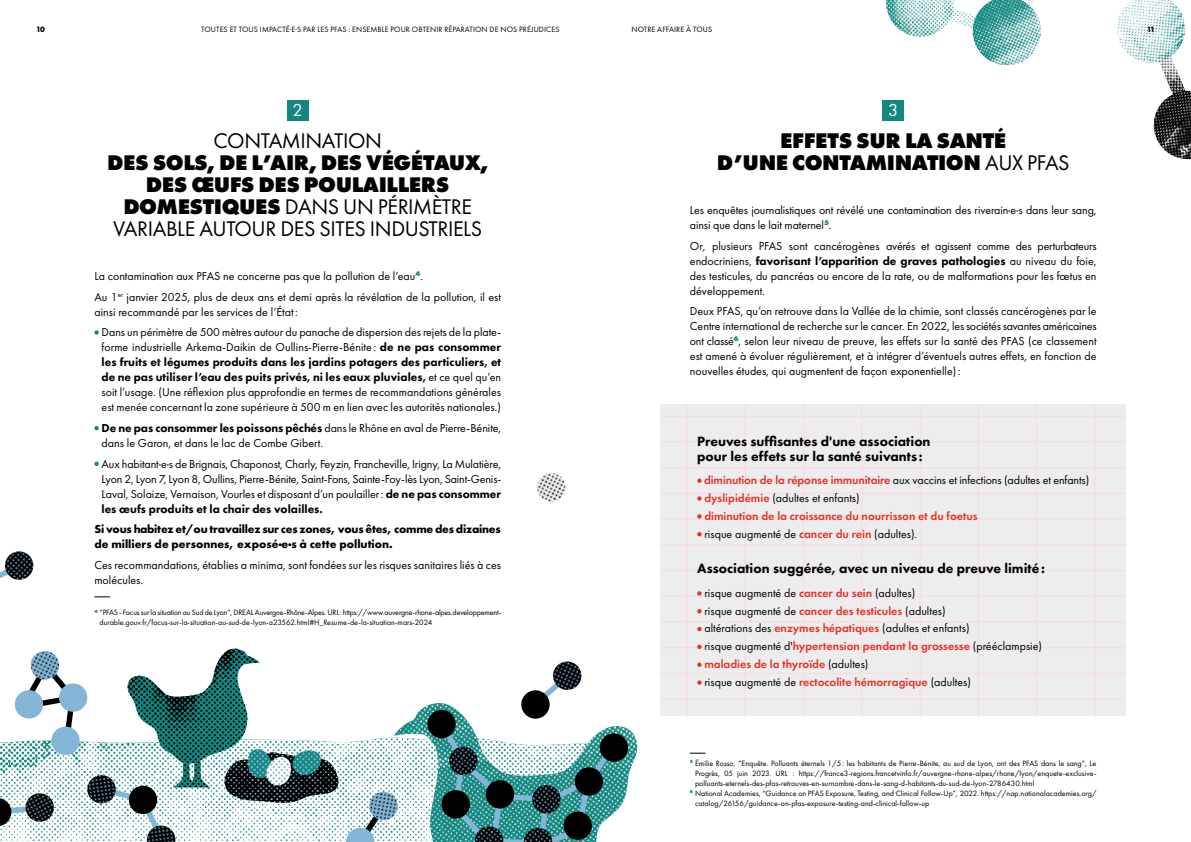
<style>
.page{position:relative;width:1191px;height:842px;background:#fff}
.page>*{position:absolute;margin:0;border:0;box-sizing:border-box;transform-origin:0 0}
.t1{font:800 22px/22px "Futura PT";letter-spacing:-.02em;color:#000;text-align:center}
.t2{font:22px "Futura PT";letter-spacing:-.02em;color:#000}
.t3{font:18px "Futura PT";color:#fff}
.t4{font:800 14px/15px "Futura PT";color:#000}
.t5{font:12px/15px "Futura PT";color:#000}
.t6{font:600 12px/17.8px "Futura PT";color:#e5332a}
.t7{font:700 12px/15px "Futura PT";letter-spacing:-.02em;color:#000}
.t8{font:8px "Futura PT";color:#000}
.t9{font:8px/10px "Futura PT";letter-spacing:-.02em;color:#000}
.t10{font:700 8px "Futura PT";color:#000}
.s1{font-weight:400}
.s2{font-weight:800}
.s3{font-weight:400;color:#000}
.s4{font-weight:600;color:#e5332a}
</style>
<div class="page">
<div style="left:660px;top:404px;width:465px;height:312px;background:#ededed"></div>
<hr style="left:660px;top:699px;width:465px;height:1px;background:#fadad9">
<hr style="left:660px;top:673px;width:465px;height:1px;background:#fadad9">
<hr style="left:660px;top:647px;width:465px;height:1px;background:#fadad9">
<hr style="left:660px;top:622px;width:465px;height:1px;background:#fadad9">
<hr style="left:660px;top:596px;width:465px;height:1px;background:#fadad9">
<hr style="left:660px;top:570px;width:465px;height:1px;background:#fadad9">
<hr style="left:660px;top:544px;width:465px;height:1px;background:#fadad9">
<hr style="left:660px;top:519px;width:465px;height:1px;background:#fadad9">
<hr style="left:660px;top:493px;width:465px;height:1px;background:#fadad9">
<hr style="left:660px;top:467px;width:465px;height:1px;background:#fadad9">
<hr style="left:660px;top:442px;width:465px;height:1px;background:#fadad9">
<hr style="left:660px;top:416px;width:465px;height:1px;background:#fadad9">
<hr style="left:687px;top:404px;width:1px;height:312px;background:#fadad9">
<hr style="left:745px;top:404px;width:1px;height:312px;background:#fadad9">
<hr style="left:803px;top:404px;width:1px;height:312px;background:#fadad9">
<hr style="left:861px;top:404px;width:1px;height:312px;background:#fadad9">
<hr style="left:920px;top:404px;width:1px;height:312px;background:#fadad9">
<hr style="left:978px;top:404px;width:1px;height:312px;background:#fadad9">
<hr style="left:1036px;top:404px;width:1px;height:312px;background:#fadad9">
<hr style="left:1094px;top:404px;width:1px;height:312px;background:#fadad9">
<div style="left:287px;top:100px;width:21px;height:20px;background:#138881"></div>
<div style="left:882px;top:100px;width:21px;height:20px;background:#138881"></div>
<svg style="left:94px;top:330px;width:5px;height:5px"></svg>
<svg style="left:94px;top:426px;width:5px;height:4px"></svg>
<svg style="left:94px;top:461px;width:5px;height:5px"></svg>
<svg style="left:94px;top:597px;width:16px;height:1px"></svg>
<svg style="left:690px;top:753px;width:15px;height:1px"></svg>
<svg style="left:697px;top:478px;width:5px;height:5px"></svg>
<svg style="left:697px;top:496px;width:5px;height:5px"></svg>
<svg style="left:697px;top:514px;width:5px;height:5px"></svg>
<svg style="left:697px;top:532px;width:5px;height:5px"></svg>
<svg style="left:697px;top:591px;width:5px;height:5px"></svg>
<svg style="left:697px;top:609px;width:5px;height:5px"></svg>
<svg style="left:697px;top:627px;width:5px;height:4px"></svg>
<svg style="left:697px;top:645px;width:5px;height:4px"></svg>
<svg style="left:697px;top:662px;width:5px;height:5px"></svg>
<svg style="left:697px;top:680px;width:5px;height:5px"></svg>
<svg style="left:0;top:571px;width:3px;height:7px"></svg>
<img style="left:3px;top:551px;width:31px;height:29px">
<svg style="left:0;top:648px;width:638px;height:194px"></svg>
<img style="left:537px;top:473px;width:29px;height:29px">
<img style="left:1153px;top:91px;width:38px;height:69px">
<img style="left:1157px;top:67px;width:28px;height:29px">
<img style="left:1117px;top:0;width:69px;height:67px">
<img style="left:972px;top:0;width:69px;height:66px">
<img style="left:886px;top:0;width:69px;height:37px">
<img style="left:1019px;top:0;width:15px;height:8px">
<img style="left:942px;top:7px;width:43px;height:24px">
<p class="t10" style="left:36px;top:24px;width:10px">10</p>
<p class="t8" style="left:201px;top:24px;width:360px">TOUTES ET TOUS IMPACTÉ·E·S PAR LES PFAS : ENSEMBLE POUR OBTENIR RÉPARATION DE NOS PRÉJUDICES</p>
<p class="t8" style="left:631px;top:24px;width:82px">NOTRE AFFAIRE À TOUS</p>
<p class="t10" style="left:1146px;top:24px;width:10px">11</p>
<h2 class="t3" style="left:293px;top:99px;width:12px">2</h2>
<h1 class="t2" style="left:213px;top:128px;width:170px">CONTAMINATION</h1>
<h1 class="t1" style="left:107px;top:151px;width:383px">DES SOLS, DE L’AIR, DES VÉGÉTAUX,<br>DES ŒUFS DES POULAILLERS<br>DOMESTIQUES <span class="s1">DANS UN PÉRIMÈTRE<br>VARIABLE AUTOUR DES SITES INDUSTRIELS</span></h1>
<p class="t5" style="left:94px;top:265px;width:408px;line-height:20.7px">La contamination aux PFAS ne concerne pas que la pollution de l’eau<sup>4</sup>.<br>Au 1<sup>er</sup> janvier 2025, plus de deux ans et demi après la révélation de la pollution, il est</p>
<p class="t5" style="left:102px;top:301px;width:401px;line-height:20.7px;text-indent:-7px">ainsi recommandé par les services de l’État :<br>Dans un périmètre de 500 mètres autour du panache de dispersion des rejets de la plate-</p>
<p class="t5" style="left:102px;top:340px;width:401px;text-align:justify">forme industrielle Arkema-Daikin de Oullins-Pierre-Bénite : <span class="s2">de ne pas consommer les fruits et légumes produits dans les jardins potagers des particuliers, et de ne pas utiliser l’eau des puits privés, ni les eaux pluviales,</span> et ce quel qu’en soit l’usage. (Une réflexion plus approfondie en termes de recommandations générales est menée concernant la zone supérieure à 500 m en lien avec les autorités nationales.)</p>
<p class="t5" style="left:102px;top:420px;width:401px"><span class="s2">De ne pas consommer les poissons pêchés</span> dans le Rhône en aval de Pierre-Bénite, dans le Garon, et dans le lac de Combe Gibert.</p>
<p class="t5" style="left:102px;top:456px;width:401px;text-align:justify">Aux habitant·e·s de Brignais, Chaponost, Charly, Feyzin, Francheville, Irigny, La Mulatière, Lyon 2, Lyon 7, Lyon 8, Oullins, Pierre-Bénite, Saint-Fons, Sainte-Foy-lès Lyon, Saint-Genis-Laval, Solaize, Vernaison, Vourles et disposant d’un poulailler: <span class="s2">de ne pas consommer les œufs produits et la chair des volailles.</span></p>
<p class="t7" style="left:94px;top:521px;width:408px">Si vous habitez et/ou travaillez sur ces zones, vous êtes, comme des dizaines de milliers de personnes, exposé·e·s à cette pollution.</p>
<p class="t5" style="left:94px;top:557px;width:408px">Ces recommandations, établies a minima, sont fondées sur les risques sanitaires liés à ces molécules.</p>
<p class="t9" style="left:100px;top:608px;width:403px;text-indent:-5px"><sup>4</sup> “PFAS - Focus sur la situation au Sud de Lyon”, DREAL Auvergne-Rhône-Alpes. URL: https://www.auvergne-rhone-alpes.developpement&shy;durable.gouv.fr/focus-sur-la-situation-au-sud-de-lyon-a23562.html#H_Resume-de-la-situation-mars-2024</p>
<h2 class="t3" style="left:888px;top:99px;width:12px">3</h2>
<h1 class="t1" style="left:717px;top:129px;width:354px">EFFETS SUR LA SANTÉ<br>D’UNE CONTAMINATION <span class="s1">AUX PFAS</span></h1>
<p class="t5" style="left:690px;top:202px;width:408px">Les enquêtes journalistiques ont révélé une contamination des riverain·e·s dans leur sang, ainsi que dans le lait maternel<sup>5</sup>.</p>
<p class="t5" style="left:690px;top:238px;width:408px;text-align:justify">Or, plusieurs PFAS sont cancérogènes avérés et agissent comme des perturbateurs endocriniens, <span class="s2">favorisant l’apparition de graves pathologies</span> au niveau du foie, des testicules, du pancréas ou encore de la rate, ou de malformations pour les fœtus en développement.</p>
<p class="t5" style="left:690px;top:304px;width:408px;text-align:justify">Deux PFAS, qu’on retrouve dans la Vallée de la chimie, sont classés cancérogènes par le Centre international de recherche sur le cancer. En 2022, les sociétés savantes américaines ont classé<sup>6</sup>, selon leur niveau de preuve, les effets sur la santé des PFAS (ce classement est amené à évoluer régulièrement, et à intégrer d’éventuels autres effets, en fonction de nouvelles études, qui augmentent de façon exponentielle):</p>
<p class="t4" style="left:697px;top:433px;width:235px">Preuves suffisantes d'une association pour les effets sur la santé suivants :</p>
<p class="t6" style="left:704px;top:471px;width:386px">diminution de la réponse immunitaire <span class="s3">aux vaccins et infections (adultes et enfants) </span>dyslipidémie <span class="s3">(adultes et enfants)<br></span>diminution de la croissance du nourrisson et du foetus<br><span class="s3">risque augmenté de</span> cancer du rein <span class="s3">(adultes).</span></p>
<p class="t4" style="left:697px;top:561px;width:349px">Association suggérée, avec un niveau de preuve limité:</p>
<p class="t5" style="left:704px;top:584px;width:339px;line-height:17.8px">risque augmenté de <span class="s4">cancer du sein</span> (adultes)<br>risque augmenté de <span class="s4">cancer des testicules</span> (adultes)<br>altérations des <span class="s4">enzymes hépatiques</span> (adultes et enfants)<br>risque augmenté d'<span class="s4">hypertension pendant la grossesse</span> (prééclampsie) <span class="s4">maladies de la thyroïde</span> (adultes)<br>risque augmenté de <span class="s4">rectocolite hémorragique</span> (adultes)</p>
<p class="t8" style="left:690px;top:758px;width:408px"><sup>5</sup> Émilie Rosso, “Enquête. Polluants éternels 1/5: les habitants de Pierre-Bénite, au sud de Lyon, ont des PFAS dans le sang”, Le</p>
<p class="t8" style="left:695px;top:768px;width:403px">Progrès, 05 juin 2023. URL : https://france3-regions.francetvinfo.fr/auvergne-rhone-alpes/rhone/lyon/enquete-exclusive-</p>
<p class="t8" style="left:695px;top:778px;width:341px">polluants-eternels-des-pfas-retrouves-en-surnombre-dans-le-sang-d-habitants-du-sud-de-lyon-2786430.html</p>
<p class="t8" style="left:690px;top:788px;width:408px"><sup>6</sup> National Academies, “Guidance on PFAS Exposure, Testing, and Clinical Follow-Up”, 2022. https://nap.nationalacademies.org/</p>
<p class="t8" style="left:695px;top:798px;width:236px">catalog/26156/guidance-on-pfas-exposure-testing-and-clinical-follow-up</p>
</div>
